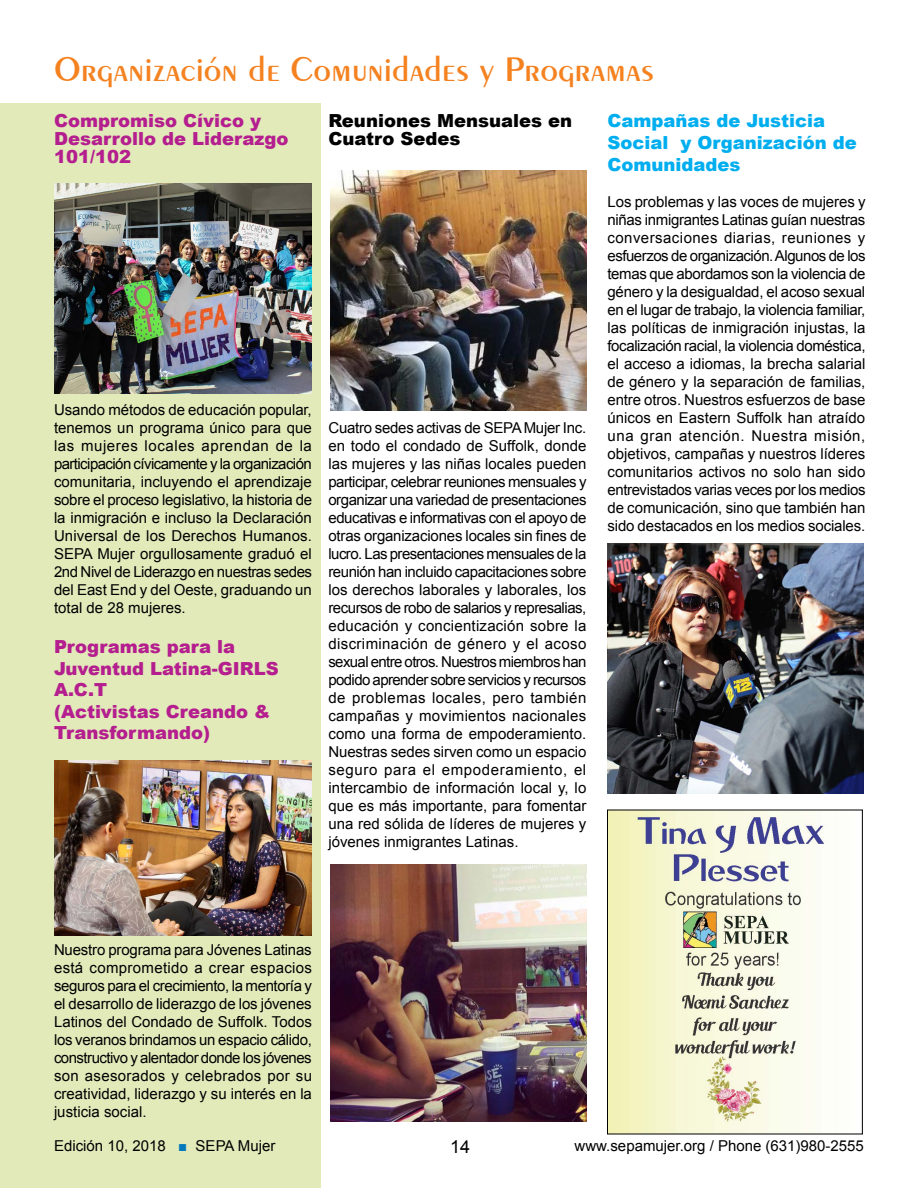
<style>
.page{position:relative;width:918px;height:1188px;background:#fff}
.page>*{position:absolute;margin:0;border:0;box-sizing:border-box;transform-origin:0 0}
.t1{font:600 36px "Exotic 350 BT";color:#f58220}
.t2{font:900 18px/21.6px "Arial";color:#b41e8e}
.t3{font:900 18px/21.6px "Arial";color:#00aeef}
.t4{font:900 18px/18px "Arial";color:#000}
.t5{font:18px "Arial";color:#000}
.t6{font:15px/18px "Arial";color:#000;text-align:justify}
.s1{color:#007abb}
</style>
<div class="page">
<div style="left:0;top:104px;width:321px;height:1084px;background:#e2eaba"></div>
<img style="left:608px;top:544px;width:256px;height:249px">
<img style="left:330px;top:171px;width:256px;height:239px">
<img style="left:54px;top:760px;width:258px;height:176px">
<img style="left:54px;top:184px;width:258px;height:209px">
<img style="left:330px;top:864px;width:256px;height:257px">
<img style="left:609px;top:812px;width:218px;height:320px">
<div style="left:607px;top:810px;width:256px;height:324px;border:1px solid #000"></div>
<h1 class="t1" style="left:54px;top:48px;width:602px">Organización de Comunidades y Programas</h1>
<p class="t3" style="left:608px;top:110px;width:251px">Campañas de Justicia<br>Social y Organización de<br>Comunidades</p>
<p class="t6" style="left:608px;top:192px;width:260px">Los problemas y las voces de mujeres y niñas inmigrantes Latinas guían nuestras conversaciones diarias, reuniones y esfuerzos de organización. Algunos de los temas que abordamos son la violencia de género y la desigualdad, el acoso sexual en el lugar de trabajo, la violencia familiar, las políticas de inmigración injustas, la focalización racial, la violencia doméstica, el acceso a idiomas, la brecha salarial de género y la separación de familias, entre otros. Nuestros esfuerzos de base únicos en Eastern Suffolk han atraído una gran atención. Nuestra misión, objetivos, campañas y nuestros líderes comunitarios activos no solo han sido entrevistados varias veces por los medios de comunicación, sino que también han sido destacados en los medios sociales.</p>
<p class="t2" style="left:54px;top:111px;width:236px;line-height:18px">Compromiso Cívico y<br>Desarrollo de Liderazgo<br>101/102</p>
<p class="t4" style="left:328px;top:111px;width:245px">Reuniones Mensuales en<br>Cuatro Sedes</p>
<p class="t6" style="left:54px;top:401px;width:260px">Usando métodos de educación popular, tenemos un programa único para que las mujeres locales aprendan de la participación cívicamente y la organización comunitaria, incluyendo el aprendizaje sobre el proceso legislativo, la historia de la inmigración e incluso la Declaración Universal de los Derechos Humanos.<br>SEPA Mujer orgullosamente graduó el 2nd Nivel de Liderazgo en nuestras sedes del East End y del Oeste, graduando un total de 28 mujeres.</p>
<p class="t2" style="left:54px;top:635px;width:226px">Programas para la<br>Juventud Latina-GIRLS<br>A.C.T<br>(Activistas Creando &amp;<br>Transformando)</p>
<p class="t6" style="left:328px;top:419px;width:260px">Cuatro sedes activas de SEPA Mujer Inc. en todo el condado de Suffolk, donde las mujeres y las niñas locales pueden participar, celebrar reuniones mensuales y organizar una variedad de presentaciones educativas e informativas con el apoyo de otras organizaciones locales sin fines de lucro. Las presentaciones mensuales de la reunión han incluido capacitaciones sobre los derechos laborales y laborales, los recursos de robo de salarios y represalias, educación y concientización sobre la discriminación de género y el acoso sexual entre otros. Nuestros miembros han podido aprender sobre servicios y recursos de problemas locales, pero también campañas y movimientos nacionales como una forma de empoderamiento.<br>Nuestras sedes sirven como un espacio seguro para el empoderamiento, el intercambio de información local y, lo que es más importante, para fomentar una red sólida de líderes de mujeres y jóvenes inmigrantes Latinas.</p>
<p class="t6" style="left:54px;top:941px;width:260px">Nuestro programa para Jóvenes Latinas está comprometido a crear espacios seguros para el crecimiento, la mentoría y el desarrollo de liderazgo de los jóvenes Latinos del Condado de Suffolk. Todos los veranos brindamos un espacio cálido, constructivo y alentador donde los jóvenes son asesorados y celebrados por su creatividad, liderazgo y su interés en la justicia social.</p>
<p class="t6" style="left:54px;top:1137px;width:223px">Edición 10, 2018 <span class="s1">■</span> SEPA Mujer</p>
<p class="t5" style="left:450px;top:1135px;width:22px">14</p>
<p class="t6" style="left:575px;top:1137px;width:291px">www.sepamujer.org / Phone (631)980-2555</p>
</div>
